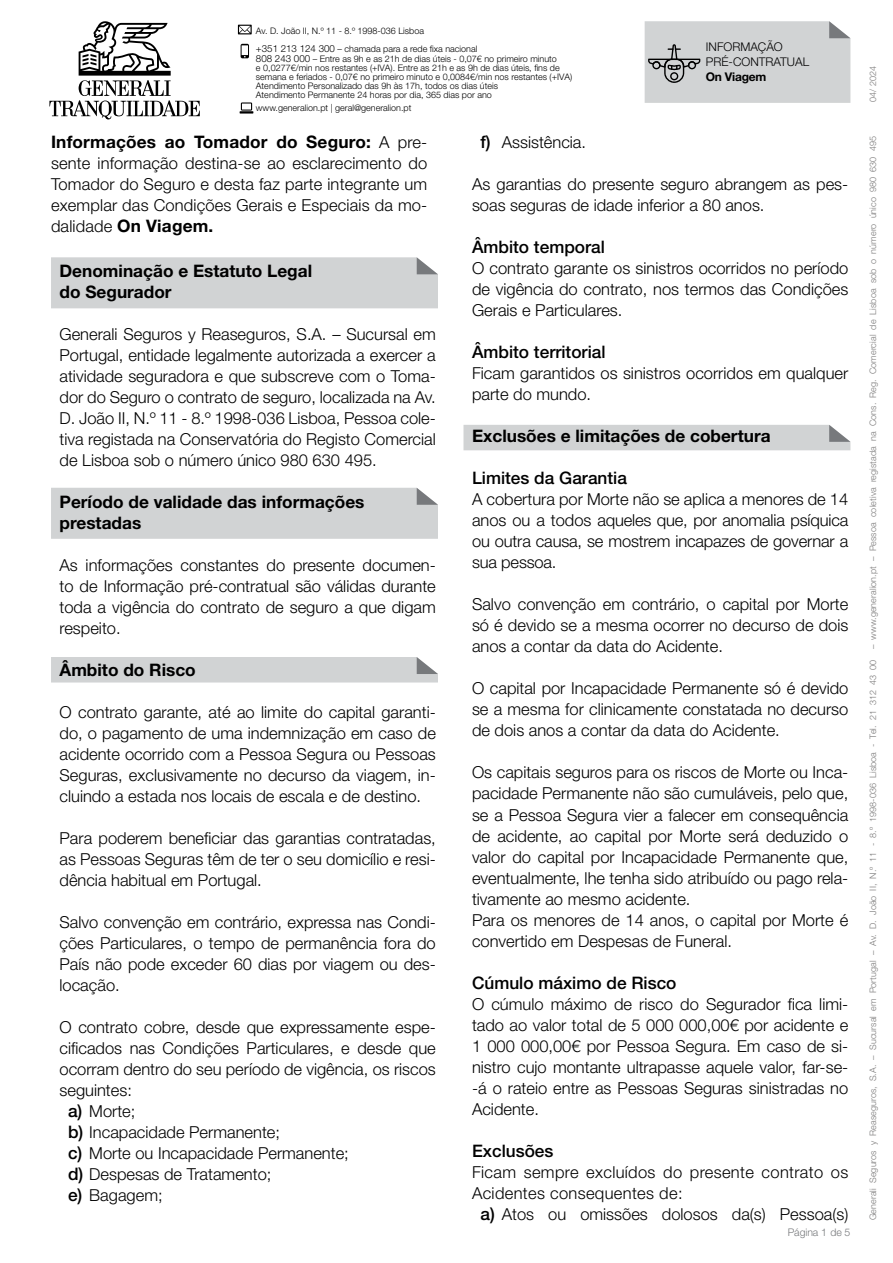
<style>
.page{position:relative;width:893px;height:1263px;background:#fff}
.page>*{position:absolute;margin:0;border:0;box-sizing:border-box;transform-origin:0 0}
.t1{font:700 17.25px/21px "Helvetica Neue LT Std";color:#000}
.t2{font:500 17.25px "Helvetica Neue LT Std";color:#000}
.t3{font:300 16.5px/21px "Helvetica Neue LT Std";color:#000;text-align:justify}
.t4{font:300 16.5px "Helvetica Neue LT Std";letter-spacing:.02em;color:#000}
.t5{font:300 12px/15px "Helvetica Neue LT Std";color:#000}
.t6{font:700 12px "Helvetica Neue LT Std";letter-spacing:-.02em;color:#000}
.t7{font:300 10.5px "Helvetica Neue LT Std";letter-spacing:-.005em;color:#77797c}
.t8{font:300 9px/9px "Helvetica Neue LT Std";color:#000}
.t9{font:300 9px "Helvetica Neue LT Std";letter-spacing:.01em;color:#7c7b7b}
.s1{font-size:9.75px}
.s2{font-weight:300;font-size:16.5px}
.s3{font-weight:500;font-size:17.25px}
</style>
<div class="page">
<div style="left:645px;top:21px;width:205px;height:82px;background:#d1d3d4"></div>
<svg style="left:240px;top:102px;width:13px;height:12px"></svg>
<svg style="left:241px;top:44px;width:8px;height:14px"></svg>
<svg style="left:238px;top:25px;width:14px;height:9px"></svg>
<svg style="left:49px;top:21px;width:151px;height:98px"></svg>
<div style="left:51px;top:257px;width:387px;height:51px;background:#d1d3d4"></div>
<div style="left:51px;top:488px;width:387px;height:51px;background:#d1d3d4"></div>
<div style="left:463px;top:425px;width:387px;height:25px;background:#d1d3d4"></div>
<div style="left:51px;top:657px;width:387px;height:25px;background:#d1d3d4"></div>
<p class="t8" style="left:256px;top:22px;width:223px;line-height:18px">Av. D. João II, N.º 11 - 8.º 1998-036 Lisboa<br><span class="s1">+351 213 124 300</span> – chamada para a rede fixa nacional</p>
<p class="t8" style="left:256px;top:54px;width:318px"><span class="s1">808 243 000</span> – Entre as 9h e as 21h de dias úteis - 0,07€ no primeiro minuto<br>e 0,0277€/min nos restantes (+IVA). Entre as 21h e as 9h de dias úteis, fins de semana e feriados - 0,07€ no primeiro minuto e 0,0084€/min nos restantes (+IVA)<br>Atendimento Personalizado das 9h às 17h, todos os dias úteis<br>Atendimento Permanente 24 horas por dia, 365 dias por ano</p>
<p class="t8" style="left:256px;top:103px;width:157px">www.generalion.pt | geral@generalion.pt</p>
<p class="t5" style="left:706px;top:39px;width:105px">INFORMAÇÃO<br>PRÉ-CONTRATUAL</p>
<p class="t6" style="left:706px;top:69px;width:62px">On Viagem</p>
<p class="t1" style="left:51px;top:131px;width:378px">Informações ao Tomador do Seguro: <span class="s2">A pre-</span></p>
<p class="t3" style="left:51px;top:153px;width:378px">sente informação destina-se ao esclarecimento do Tomador do Seguro e desta faz parte integrante um exemplar das Condições Gerais e Especiais da mo-</p>
<p class="t1" style="left:51px;top:215px;width:164px"><span class="s2">dalidade</span> On Viagem.</p>
<p class="t1" style="left:60px;top:260px;width:254px">Denominação e Estatuto Legal do Segurador</p>
<p class="t3" style="left:60px;top:324px;width:378px">Generali Seguros y Reaseguros, S.A. – Sucursal em Portugal, entidade legalmente autorizada a exercer a atividade seguradora e que subscreve com o Toma&shy;dor do Seguro o contrato de seguro, localizada na Av.<br>D. João II, N.º 11 - 8.º 1998-036 Lisboa, Pessoa cole&shy;tiva registada na Conservatória do Registo Comercial de Lisboa sob o número único 980 630 495.</p>
<p class="t1" style="left:60px;top:491px;width:306px">Período de validade das informações prestadas</p>
<p class="t3" style="left:60px;top:555px;width:378px">As informações constantes do presente documen&shy;to de Informação pré-contratual são válidas durante toda a vigência do contrato de seguro a que digam respeito.</p>
<p class="t1" style="left:60px;top:659px;width:138px">Âmbito do Risco</p>
<p class="t3" style="left:60px;top:702px;width:378px">O contrato garante, até ao limite do capital garanti&shy;do, o pagamento de uma indemnização em caso de acidente ocorrido com a Pessoa Segura ou Pessoas Seguras, exclusivamente no decurso da viagem, in&shy;cluindo a estada nos locais de escala e de destino.</p>
<p class="t3" style="left:60px;top:828px;width:378px">Para poderem beneficiar das garantias contratadas, as Pessoas Seguras têm de ter o seu domicílio e resi&shy;dência habitual em Portugal.</p>
<p class="t3" style="left:60px;top:912px;width:378px">Salvo convenção em contrário, expressa nas Condi&shy;ções Particulares, o tempo de permanência fora do País não pode exceder 60 dias por viagem ou des&shy;locação.</p>
<p class="t3" style="left:60px;top:1017px;width:378px">O contrato cobre, desde que expressamente espe-</p>
<p class="t3" style="left:60px;top:1038px;width:378px">cificados nas Condições Particulares, e desde que</p>
<p class="t3" style="left:60px;top:1059px;width:378px">ocorram dentro do seu período de vigência, os riscos</p>
<p class="t3" style="left:60px;top:1080px;width:74px">seguintes:</p>
<p class="t3" style="left:68px;top:1101px;width:69px"><span class="s3">a)</span> Morte;</p>
<p class="t3" style="left:68px;top:1122px;width:213px"><span class="s3">b)</span> Incapacidade Permanente;</p>
<p class="t3" style="left:68px;top:1143px;width:282px"><span class="s3">c)</span> Morte ou Incapacidade Permanente;</p>
<p class="t3" style="left:68px;top:1164px;width:205px"><span class="s3">d)</span> Despesas de Tratamento;</p>
<p class="t3" style="left:68px;top:1185px;width:96px"><span class="s3">e)</span> Bagagem;</p>
<p class="t3" style="left:480px;top:132px;width:107px"><span class="s3">f)</span> Assistência.</p>
<p class="t3" style="left:472px;top:174px;width:378px">As garantias do presente seguro abrangem as pes&shy;soas seguras de idade inferior a 80 anos.</p>
<p class="t2" style="left:472px;top:237px;width:134px">Âmbito temporal</p>
<p class="t3" style="left:472px;top:258px;width:378px">O contrato garante os sinistros ocorridos no período de vigência do contrato, nos termos das Condições Gerais e Particulares.</p>
<p class="t2" style="left:472px;top:342px;width:135px">Âmbito territorial</p>
<p class="t3" style="left:472px;top:363px;width:378px">Ficam garantidos os sinistros ocorridos em qualquer parte do mundo.</p>
<p class="t1" style="left:472px;top:425px;width:300px">Exclusões e limitações de cobertura</p>
<p class="t2" style="left:472px;top:468px;width:156px">Limites da Garantia</p>
<p class="t3" style="left:472px;top:489px;width:378px">A cobertura por Morte não se aplica a menores de 14 anos ou a todos aqueles que, por anomalia psíquica ou outra causa, se mostrem incapazes de governar a sua pessoa.</p>
<p class="t3" style="left:472px;top:594px;width:378px">Salvo convenção em contrário, o capital por Morte só é devido se a mesma ocorrer no decurso de dois anos a contar da data do Acidente.</p>
<p class="t3" style="left:472px;top:678px;width:378px">O capital por Incapacidade Permanente só é devido se a mesma for clinicamente constatada no decurso de dois anos a contar da data do Acidente.</p>
<p class="t3" style="left:472px;top:762px;width:378px;text-align:left">Os capitais seguros para os riscos de Morte ou Inca&shy;pacidade Permanente não são cumuláveis, pelo que, se a Pessoa Segura vier a falecer em consequência de acidente, ao capital por Morte será deduzido o valor do capital por Incapacidade Permanente que, eventualmente, lhe tenha sido atribuído ou pago rela&shy;tivamente ao mesmo acidente.<br>Para os menores de 14 anos, o capital por Morte é convertido em Despesas de Funeral.</p>
<p class="t2" style="left:472px;top:972px;width:206px">Cúmulo máximo de Risco</p>
<p class="t3" style="left:472px;top:993px;width:378px">O cúmulo máximo de risco do Segurador fica limi&shy;tado ao valor total de 5 000 000,00€ por acidente e 1 000 000,00€ por Pessoa Segura. Em caso de si&shy;nistro cujo montante ultrapasse aquele valor, far-se--á o rateio entre as Pessoas Seguras sinistradas no Acidente.</p>
<p class="t2" style="left:472px;top:1140px;width:83px">Exclusões</p>
<p class="t4" style="left:472px;top:1161px;width:378px">Ficam sempre excluídos do presente contrato os</p>
<p class="t4" style="left:472px;top:1182px;width:212px">Acidentes consequentes de:</p>
<p class="t3" style="left:480px;top:1203px;width:369px"><span class="s3">a)</span> Atos ou omissões dolosos da(s) Pessoa(s)</p>
<p class="t7" style="left:788px;top:1226px;width:64px">Página 1 de 5</p>
<p class="t9" style="left:867px;top:102px;width:38px;rotate:-90deg">04/ 2024</p>
<p class="t9" style="left:867px;top:1220px;width:1086px;rotate:-90deg">Generali Seguros y Reaseguros, S.A. – Sucursal em Portugal – Av. D. João II, N.º 11 - 8.º 1998-036 Lisboa - Tel. 21 312 43 00 – www.generalion.pt – Pessoa coletiva registada na Cons. Reg. Comercial de Lisboa sob o número único 980 630 495</p>
</div>
